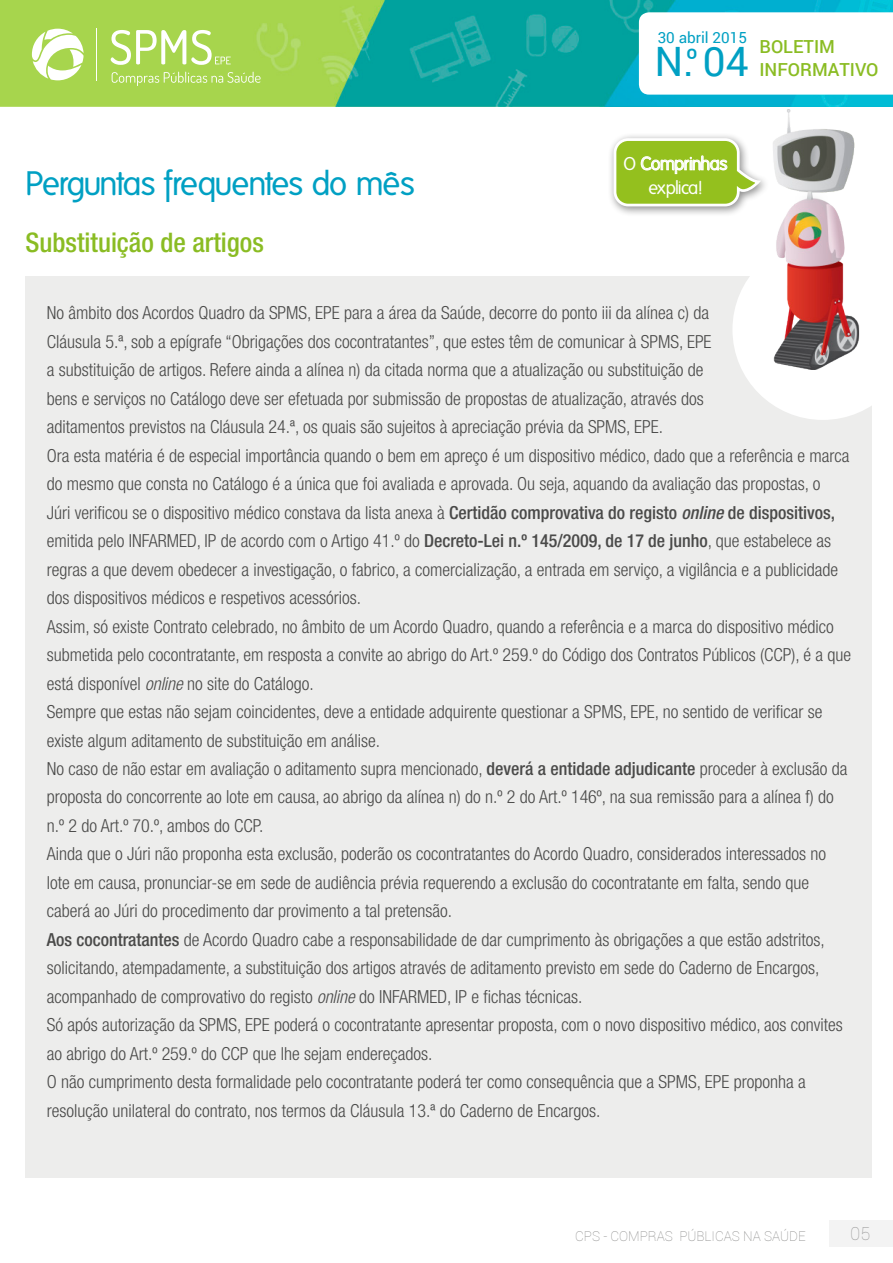
<style>
.page{position:relative;width:893px;height:1263px;background:#fff}
.page>*{position:absolute;margin:0;border:0;box-sizing:border-box;transform-origin:0 0}
.t1{font:40.5px "Roboto";color:#00a0c3}
.t2{font:33px "Folks";letter-spacing:-.035em;color:#00a0c3}
.t3{font:500 condensed 27px "Helvetica Neue LT Std";color:#8abc23}
.t4{font:300 condensed 18px/28.5px "Helvetica Neue LT Std";color:#4a4a49}
.t5{font:18px/24px "Folks";letter-spacing:-.035em;color:#fff;text-align:center}
.t6{font:500 18px/22.8px "Roboto";color:#8abc23}
.t7{font:100 18px "Roboto";color:#9c9c9c}
.t8{font:15.3px "Roboto";color:#00a0c3}
.t9{font:100 13.5px "Roboto";color:#878786}
.s1{font-weight:500}
.s2{font-weight:500;font-style:italic}
.s3{font-style:italic}
</style>
<div class="page">
<div style="left:829px;top:1219px;width:64px;height:27px;background:#f3f3f3"></div>
<img style="left:0;top:0;width:893px;height:107px">
<svg style="left:639px;top:12px;width:254px;height:83px"></svg>
<svg style="left:111px;top:30px;width:120px;height:35px"></svg>
<hr style="left:96px;top:28px;width:1px;height:53px;background:#fff">
<svg style="left:32px;top:29px;width:52px;height:51px"></svg>
<svg style="left:112px;top:72px;width:149px;height:14px;background:#b5db6a"></svg>
<div style="left:26px;top:276px;width:846px;height:902px;background:#ededec"></div>
<svg style="left:733px;top:283px;width:139px;height:137px"></svg>
<div style="left:607px;top:132px;width:163px;height:85px;background:#000;opacity:.45"></div>
<svg style="left:614px;top:138px;width:132px;height:68px;background:#a8cb4b"></svg>
<img style="left:746px;top:110px;width:126px;height:260px">
<h2 class="t2" style="left:26px;top:165px;width:391px">Perguntas frequentes do mês</h2>
<h3 class="t3" style="left:26px;top:226px;width:240px">Substituição de artigos</h3>
<p class="t8" style="left:658px;top:27px;width:91px">30 abril 2015</p>
<h1 class="t1" style="left:654px;top:33px;width:96px">N.<sup>º</sup> 04</h1>
<p class="t6" style="left:759px;top:35px;width:121px">BOLETIM<br>INFORMATIVO</p>
<p class="t5" style="left:623px;top:152px;width:106px">O Comprinhas explica!</p>
<p class="t4" style="left:47px;top:298px;width:806px">No âmbito dos Acordos Quadro da SPMS, EPE para a área da Saúde, decorre do ponto iii da alínea c) da<br>Cláusula 5.ª, sob a epígrafe “Obrigações dos cocontratantes”, que estes têm de comunicar à SPMS, EPE<br>a substituição de artigos. Refere ainda a alínea n) da citada norma que a atualização ou substituição de<br>bens e serviços no Catálogo deve ser efetuada por submissão de propostas de atualização, através dos<br>aditamentos previstos na Cláusula 24.ª, os quais são sujeitos à apreciação prévia da SPMS, EPE.<br>Ora esta matéria é de especial importância quando o bem em apreço é um dispositivo médico, dado que a referência e marca do mesmo que consta no Catálogo é a única que foi avaliada e aprovada. Ou seja, aquando da avaliação das propostas, o<br>Júri verificou se o dispositivo médico constava da lista anexa à <span class="s1">Certidão comprovativa do registo</span> <span class="s2">online</span> <span class="s1">de dispositivos, </span>emitida pelo INFARMED, IP de acordo com o Artigo 41.º do <span class="s1">Decreto-Lei n.º 145/2009, de 17 de junho</span>, que estabelece as regras a que devem obedecer a investigação, o fabrico, a comercialização, a entrada em serviço, a vigilância e a publicidade dos dispositivos médicos e respetivos acessórios.<br>Assim, só existe Contrato celebrado, no âmbito de um Acordo Quadro, quando a referência e a marca do dispositivo médico submetida pelo cocontratante, em resposta a convite ao abrigo do Art.º 259.º do Código dos Contratos Públicos (CCP), é a que está disponível <span class="s3">online</span> no site do Catálogo.<br>Sempre que estas não sejam coincidentes, deve a entidade adquirente questionar a SPMS, EPE, no sentido de verificar se existe algum aditamento de substituição em análise.<br>No caso de não estar em avaliação o aditamento supra mencionado, <span class="s1">deverá a entidade adjudicante</span> proceder à exclusão da proposta do concorrente ao lote em causa, ao abrigo da alínea n) do n.º 2 do Art.º 146º, na sua remissão para a alínea f) do n.º 2 do Art.º 70.º, ambos do CCP.<br>Ainda que o Júri não proponha esta exclusão, poderão os cocontratantes do Acordo Quadro, considerados interessados no lote em causa, pronunciar-se em sede de audiência prévia requerendo a exclusão do cocontratante em falta, sendo que caberá ao Júri do procedimento dar provimento a tal pretensão.<br><span class="s1">Aos cocontratantes</span> de Acordo Quadro cabe a responsabilidade de dar cumprimento às obrigações a que estão adstritos, solicitando, atempadamente, a substituição dos artigos através de aditamento previsto em sede do Caderno de Encargos, acompanhado de comprovativo do registo <span class="s3">online</span> do INFARMED, IP e fichas técnicas.<br>Só após autorização da SPMS, EPE poderá o cocontratante apresentar proposta, com o novo dispositivo médico, aos convites ao abrigo do Art.º 259.º do CCP que lhe sejam endereçados.<br>O não cumprimento desta formalidade pelo cocontratante poderá ter como consequência que a SPMS, EPE proponha a resolução unilateral do contrato, nos termos da Cláusula 13.ª do Caderno de Encargos.</p>
<p class="t9" style="left:575px;top:1226px;width:232px">CPS - COMPRAS PÚBLICAS NA SAÚDE</p>
<p class="t7" style="left:850px;top:1221px;width:22px">05</p>
</div>
